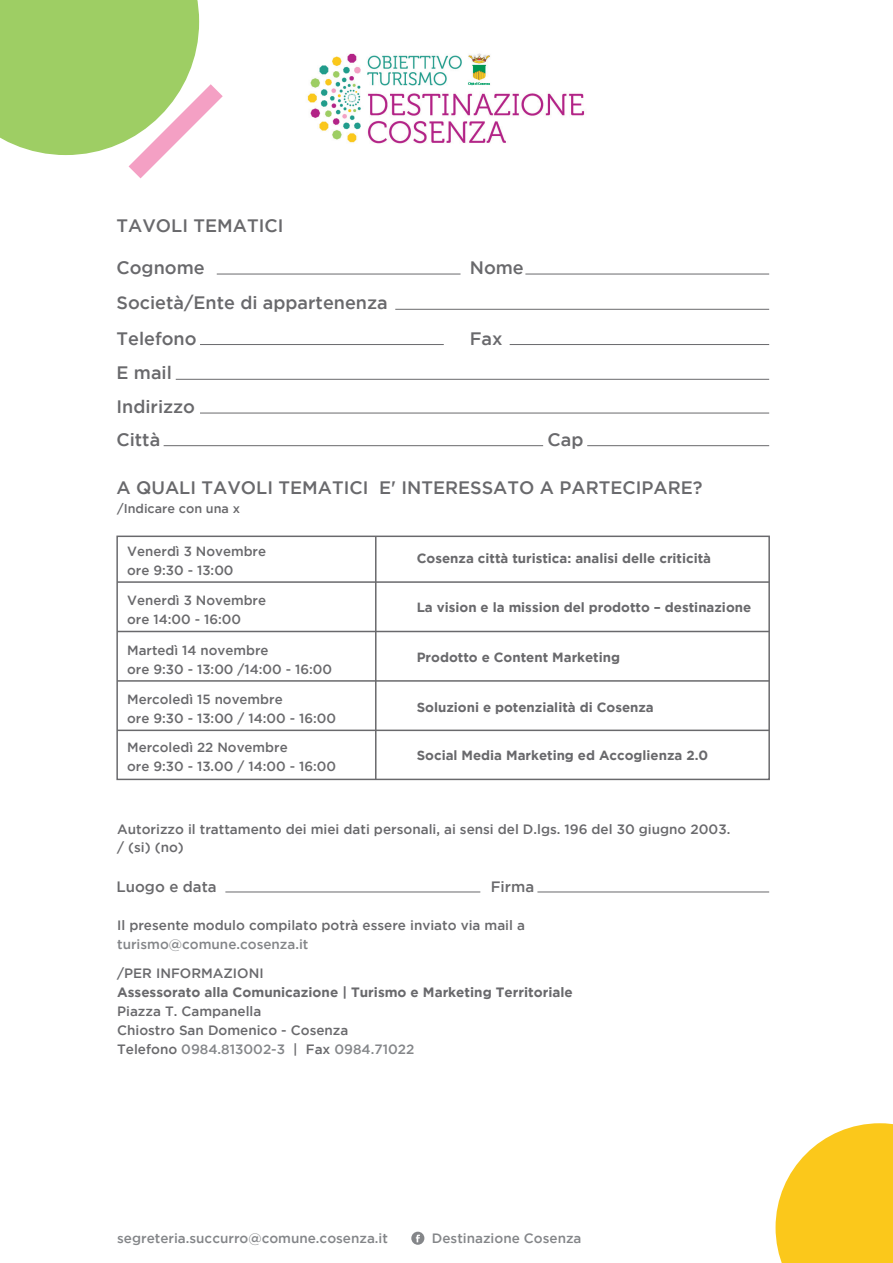
<style>
.page{position:relative;width:893px;height:1263px;background:#fff}
.page>*{position:absolute;margin:0;border:0;box-sizing:border-box;transform-origin:0 0}
.t1{font:500 18px/35.5px "Gotham";color:#69696c}
.t2{font:500 15px "Gotham";color:#69696c}
.t3{font:500 13.5px/19px "Gotham";color:#69696c}
.t4{font:500 13.5px "Gotham";color:#848689}
.t5{font:700 13.5px "Gotham";color:#69696c}
.t6{font:500 13.35px/19px "Gotham";color:#69696c}
.t7{font:700 13.35px "Gotham";color:#69696c}
.t8{font:500 12.6px "Gotham";color:#69696c}
.s1{color:#848689}
</style>
<div class="page">
<img style="left:307px;top:53px;width:278px;height:91px">
<svg style="left:776px;top:1123px;width:117px;height:140px;background:#fbd03c"></svg>
<svg style="left:0;top:0;width:223px;height:178px"></svg>
<hr style="left:217px;top:274px;width:243px;height:1px;background:#69696c">
<hr style="left:200px;top:344px;width:244px;height:1px;background:#69696c">
<hr style="left:176px;top:379px;width:593px;height:1px;background:#69696c">
<hr style="left:200px;top:413px;width:569px;height:1px;background:#69696c">
<hr style="left:164px;top:445px;width:379px;height:1px;background:#69696c">
<hr style="left:225px;top:891px;width:255px;height:1px;background:#69696c">
<hr style="left:537px;top:891px;width:232px;height:1px;background:#69696c">
<hr style="left:587px;top:445px;width:182px;height:1px;background:#69696c">
<hr style="left:510px;top:344px;width:259px;height:1px;background:#69696c">
<hr style="left:395px;top:309px;width:374px;height:1px;background:#69696c">
<hr style="left:525px;top:274px;width:244px;height:1px;background:#69696c">
<div style="left:116px;top:536px;width:654px;height:244px;border:1px solid #69696c"></div>
<hr style="left:375px;top:536px;width:1px;height:243px;background:#69696c">
<hr style="left:117px;top:581px;width:652px;height:2px;background:#69696c">
<hr style="left:117px;top:631px;width:652px;height:1px;background:#69696c">
<hr style="left:117px;top:680px;width:652px;height:2px;background:#69696c">
<hr style="left:117px;top:730px;width:652px;height:1px;background:#69696c">
<svg style="left:411px;top:1232px;width:13px;height:13px"></svg>
<svg style="left:416px;top:1235px;width:4px;height:7px"></svg>
<h1 class="t1" style="left:116px;top:207px;width:168px">TAVOLI TEMATICI</h1>
<h1 class="t1" style="left:116px;top:249px;width:273px">Cognome<br>Società/Ente di appartenenza<br>Telefono</h1>
<h1 class="t1" style="left:116px;top:356px;width:80px;line-height:33.2px">E mail<br>Indirizzo<br>Città</h1>
<h1 class="t1" style="left:470px;top:249px;width:56px">Nome</h1>
<h1 class="t1" style="left:470px;top:321px;width:34px">Fax</h1>
<h1 class="t1" style="left:548px;top:421px;width:37px">Cap</h1>
<h1 class="t1" style="left:116px;top:469px;width:587px">A QUALI TAVOLI TEMATICI E' INTERESSATO A PARTECIPARE?</h1>
<p class="t8" style="left:117px;top:502px;width:124px">/Indicare con una x</p>
<p class="t6" style="left:127px;top:541px;width:140px">Venerdì 3 Novembre ore 9:30 - 13:00</p>
<p class="t7" style="left:417px;top:551px;width:296px">Cosenza città turistica: analisi delle criticità</p>
<p class="t7" style="left:417px;top:599px;width:336px">La vision e la mission del prodotto – destinazione</p>
<p class="t7" style="left:417px;top:650px;width:205px">Prodotto e Content Marketing</p>
<p class="t7" style="left:417px;top:700px;width:239px">Soluzioni e potenzialità di Cosenza</p>
<p class="t7" style="left:417px;top:748px;width:293px">Social Media Marketing ed Accoglienza 2.0</p>
<p class="t6" style="left:127px;top:590px;width:140px">Venerdì 3 Novembre ore 14:00 - 16:00</p>
<p class="t6" style="left:127px;top:640px;width:206px">Martedì 14 novembre<br>ore 9:30 - 13:00 /14:00 - 16:00</p>
<p class="t6" style="left:127px;top:690px;width:210px">Mercoledì 15 novembre<br>ore 9:30 - 13:00 / 14:00 - 16:00</p>
<p class="t6" style="left:127px;top:738px;width:210px">Mercoledì 22 Novembre<br>ore 9:30 - 13.00 / 14:00 - 16:00</p>
<p class="t3" style="left:117px;top:819px;width:615px">Autorizzo il trattamento dei miei dati personali, ai sensi del D.lgs. 196 del 30 giugno 2003.</p>
<p class="t3" style="left:117px;top:838px;width:68px">/ (si) (no)</p>
<p class="t2" style="left:116px;top:878px;width:102px">Luogo e data</p>
<p class="t2" style="left:491px;top:878px;width:45px">Firma</p>
<p class="t3" style="left:117px;top:915px;width:409px">Il presente modulo compilato potrà essere inviato via mail a</p>
<p class="t4" style="left:117px;top:936px;width:193px">turismo@comune.cosenza.it</p>
<p class="t3" style="left:117px;top:963px;width:148px">/PER INFORMAZIONI</p>
<p class="t5" style="left:117px;top:984px;width:457px">Assessorato alla Comunicazione | Turismo e Marketing Territoriale</p>
<p class="t3" style="left:117px;top:1001px;width:299px">Piazza T. Campanella<br>Chiostro San Domenico - Cosenza<br>Telefono <span class="s1">0984.813002-3</span> | Fax <span class="s1">0984.71022</span></p>
<p class="t4" style="left:117px;top:1230px;width:272px">segreteria.succurro@comune.cosenza.it</p>
<p class="t4" style="left:432px;top:1230px;width:151px">Destinazione Cosenza</p>
</div>
